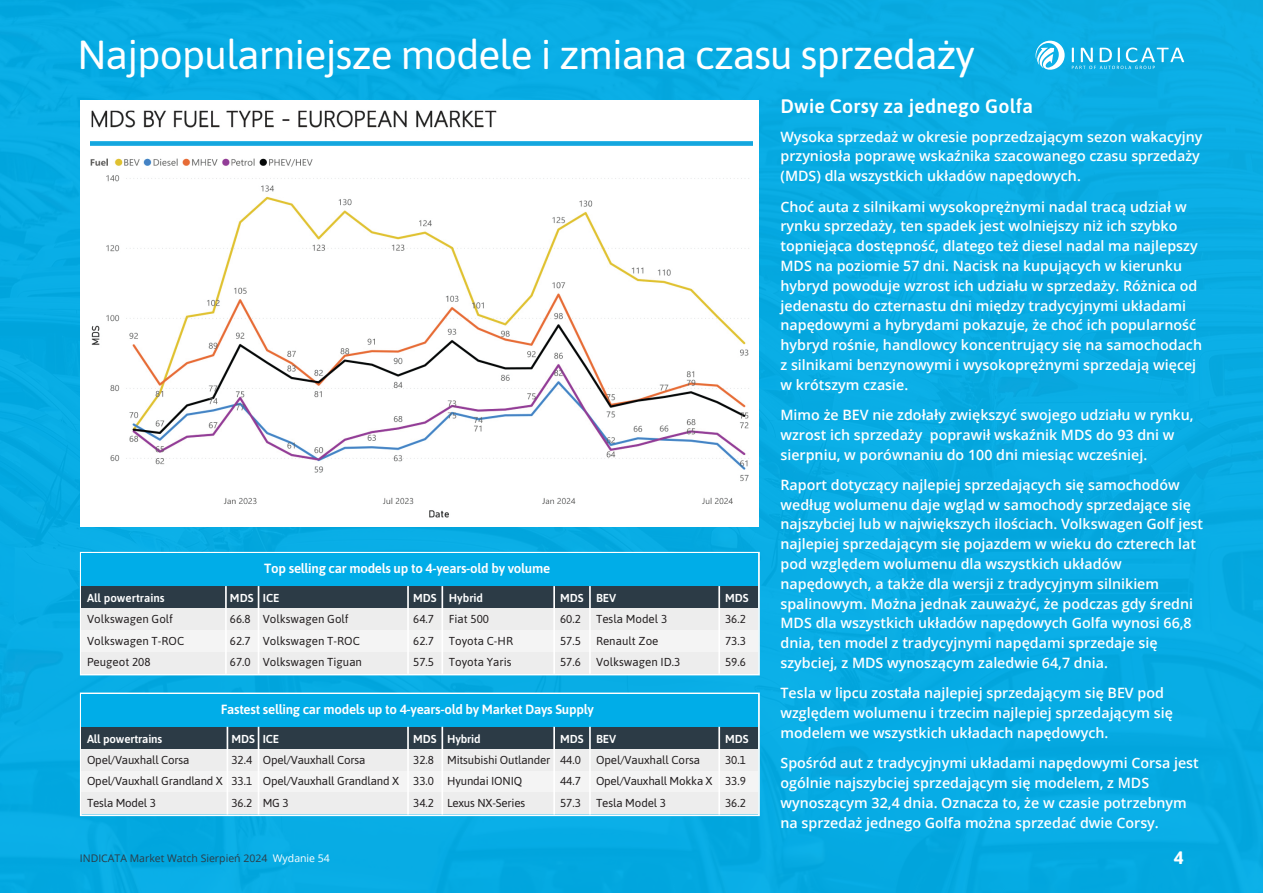
<style>
.page{position:relative;width:1263px;height:893px;background:#09ace4}
.page>*{position:absolute;margin:0;border:0;box-sizing:border-box;transform-origin:0 0}
.t1{font:40.5px "Asap";letter-spacing:-.02em;color:#fff}
.t2{font:600 19.5px "Asap";letter-spacing:.01em;color:#fff}
.t3{font:700 18px "Asap";color:#fff}
.t4{font:600 14.25px/19.8px "Open Sans";color:#fff}
.t5{font:600 13.35px "Asap";letter-spacing:-.02em;color:#fff}
.t6{font:11.55px/21.3px "Asap";letter-spacing:-.01em;color:#231f20}
.t7{font:600 11.55px "Asap";color:#fff}
.t8{font:10.5px "Open Sans";color:#2c3b46}
.s1{color:#fff}
</style>
<div class="page">
<div style="left:80px;top:100px;width:679px;height:427px;background:#fff"></div>
<svg style="left:1035px;top:41px;width:30px;height:29px"></svg>
<svg style="left:1072px;top:48px;width:112px;height:21px"></svg>
<img style="left:91px;top:110px;width:661px;height:407px">
<svg style="left:80px;top:552px;width:680px;height:123px;fill:#fff"></svg>
<div style="left:82px;top:554px;width:676px;height:32px;background:#00ade8"></div>
<div style="left:82px;top:586px;width:676px;height:22px;background:#2c3b46"></div>
<div style="left:82px;top:608px;width:676px;height:22px;background:#ededed"></div>
<div style="left:82px;top:630px;width:676px;height:22px;background:#f4f4f4"></div>
<div style="left:82px;top:652px;width:676px;height:22px;background:#ededed"></div>
<hr style="left:441px;top:586px;width:2px;height:88px;background:#fff">
<hr style="left:407px;top:586px;width:2px;height:88px;background:#fff">
<hr style="left:589px;top:586px;width:2px;height:88px;background:#fff">
<hr style="left:553px;top:586px;width:2px;height:88px;background:#fff">
<hr style="left:718px;top:586px;width:2px;height:88px;background:#fff">
<hr style="left:258px;top:586px;width:1px;height:88px;background:#fff">
<hr style="left:225px;top:586px;width:2px;height:88px;background:#fff">
<svg style="left:80px;top:693px;width:680px;height:123px;background:#daf1f9"></svg>
<div style="left:82px;top:694px;width:676px;height:33px;background:#00ade8"></div>
<div style="left:82px;top:727px;width:676px;height:22px;background:#2c3b46"></div>
<div style="left:82px;top:749px;width:676px;height:22px;background:#ededed"></div>
<div style="left:82px;top:771px;width:676px;height:21px;background:#f4f4f4"></div>
<div style="left:82px;top:792px;width:676px;height:22px;background:#ededed"></div>
<hr style="left:441px;top:727px;width:2px;height:87px;background:#fff">
<hr style="left:407px;top:727px;width:2px;height:87px;background:#fff">
<hr style="left:589px;top:727px;width:2px;height:87px;background:#fff">
<hr style="left:553px;top:727px;width:2px;height:87px;background:#fff">
<hr style="left:718px;top:727px;width:2px;height:87px;background:#fff">
<hr style="left:258px;top:727px;width:1px;height:87px;background:#fff">
<hr style="left:227px;top:727px;width:1px;height:87px;background:#fff">
<h1 class="t1" style="left:78px;top:26px;width:899px">Najpopularniejsze modele i zmiana czasu sprzedaży</h1>
<p class="t7" style="left:87px;top:590px;width:79px">All powertrains</p>
<p class="t6" style="left:87px;top:608px;width:99px">Volkswagen Golf<br>Volkswagen T-ROC<br>Peugeot 208</p>
<p class="t7" style="left:230px;top:590px;width:25px">MDS</p>
<p class="t6" style="left:230px;top:608px;width:22px;text-align:justify">66.8<br>62.7<br>67.0</p>
<p class="t5" style="left:264px;top:559px;width:288px">Top selling car models up to 4-years-old by volume</p>
<p class="t7" style="left:263px;top:590px;width:18px">ICE</p>
<p class="t6" style="left:263px;top:608px;width:101px">Volkswagen Golf<br>Volkswagen T-ROC<br>Volkswagen Tiguan</p>
<p class="t7" style="left:413px;top:590px;width:25px">MDS</p>
<p class="t6" style="left:413px;top:608px;width:22px;text-align:justify">64.7<br>62.7<br>57.5</p>
<p class="t7" style="left:449px;top:590px;width:36px">Hybrid</p>
<p class="t6" style="left:449px;top:608px;width:66px">Fiat 500<br>Toyota C-HR<br>Toyota Yaris</p>
<p class="t7" style="left:560px;top:590px;width:25px">MDS</p>
<p class="t6" style="left:560px;top:608px;width:22px;text-align:justify">60.2<br>57.5<br>57.6</p>
<p class="t7" style="left:596px;top:590px;width:22px">BEV</p>
<p class="t6" style="left:596px;top:608px;width:86px">Tesla Model 3<br>Renault Zoe<br>Volkswagen ID.3</p>
<p class="t7" style="left:725px;top:590px;width:25px">MDS</p>
<p class="t6" style="left:725px;top:608px;width:22px;text-align:justify">36.2<br>73.3<br>59.6</p>
<p class="t5" style="left:221px;top:700px;width:375px">Fastest selling car models up to 4-years-old by Market Days Supply</p>
<p class="t7" style="left:87px;top:731px;width:77px">All powertrains</p>
<p class="t6" style="left:87px;top:749px;width:137px">Opel/Vauxhall Corsa<br>Opel/Vauxhall Grandland X<br>Tesla Model 3</p>
<p class="t7" style="left:231px;top:731px;width:25px">MDS</p>
<p class="t6" style="left:231px;top:749px;width:22px;text-align:justify">32.4<br>33.1<br>36.2</p>
<p class="t7" style="left:263px;top:731px;width:18px">ICE</p>
<p class="t6" style="left:263px;top:749px;width:138px">Opel/Vauxhall Corsa<br>Opel/Vauxhall Grandland X<br>MG 3</p>
<p class="t7" style="left:413px;top:731px;width:25px">MDS</p>
<p class="t6" style="left:413px;top:749px;width:22px;text-align:justify">32.8<br>33.0<br>34.2</p>
<p class="t7" style="left:447px;top:731px;width:35px">Hybrid</p>
<p class="t6" style="left:447px;top:749px;width:105px">Mitsubishi Outlander<br>Hyundai IONIQ<br>Lexus NX-Series</p>
<p class="t7" style="left:560px;top:731px;width:25px">MDS</p>
<p class="t6" style="left:560px;top:749px;width:22px;text-align:justify">44.0<br>44.7<br>57.3</p>
<p class="t7" style="left:596px;top:731px;width:22px">BEV</p>
<p class="t6" style="left:596px;top:749px;width:118px">Opel/Vauxhall Corsa<br>Opel/Vauxhall Mokka X<br>Tesla Model 3</p>
<p class="t7" style="left:725px;top:731px;width:25px">MDS</p>
<p class="t6" style="left:725px;top:749px;width:22px;text-align:justify">30.1<br>33.9<br>36.2</p>
<p class="t8" style="left:80px;top:851px;width:252px">INDICATA Market Watch Sierpień 2024 <span class="s1">Wydanie 54</span></p>
<h2 class="t2" style="left:780px;top:92px;width:254px">Dwie Corsy za jednego Golfa</h2>
<p class="t4" style="left:780px;top:126px;width:423px">Wysoka sprzedaż w okresie poprzedzającym sezon wakacyjny przyniosła poprawę wskaźnika szacowanego czasu sprzedaży (MDS) dla wszystkich układów napędowych.</p>
<p class="t4" style="left:780px;top:196px;width:423px">Choć auta z silnikami wysokoprężnymi nadal tracą udział w rynku sprzedaży, ten spadek jest wolniejszy niż ich szybko topniejąca dostępność, dlatego też diesel nadal ma najlepszy MDS na poziomie 57 dni. Nacisk na kupujących w kierunku hybryd powoduje wzrost ich udziału w sprzedaży. Różnica od jedenastu do czternastu dni między tradycyjnymi układami napędowymi a hybrydami pokazuje, że choć ich popularność hybryd rośnie, handlowcy koncentrujący się na samochodach z silnikami benzynowymi i wysokoprężnymi sprzedają więcej w krótszym czasie.</p>
<p class="t4" style="left:780px;top:405px;width:415px">Mimo że BEV nie zdołały zwiększyć swojego udziału w rynku, wzrost ich sprzedaży poprawił wskaźnik MDS do 93 dni w sierpniu, w porównaniu do 100 dni miesiąc wcześniej.</p>
<p class="t4" style="left:780px;top:474px;width:424px">Raport dotyczący najlepiej sprzedających się samochodów według wolumenu daje wgląd w samochody sprzedające się najszybciej lub w największych ilościach. Volkswagen Golf jest najlepiej sprzedającym się pojazdem w wieku do czterech lat pod względem wolumenu dla wszystkich układów napędowych, a także dla wersji z tradycyjnym silnikiem spalinowym. Można jednak zauważyć, że podczas gdy średni MDS dla wszystkich układów napędowych Golfa wynosi 66,8 dnia, ten model z tradycyjnymi napędami sprzedaje się szybciej, z MDS wynoszącym zaledwie 64,7 dnia.</p>
<p class="t4" style="left:780px;top:683px;width:394px">Tesla w lipcu została najlepiej sprzedającym się BEV pod względem wolumenu i trzecim najlepiej sprzedającym się modelem we wszystkich układach napędowych.</p>
<p class="t4" style="left:780px;top:753px;width:420px">Spośród aut z tradycyjnymi układami napędowymi Corsa jest ogólnie najszybciej sprzedającym się modelem, z MDS wynoszącym 32,4 dnia. Oznacza to, że w czasie potrzebnym na sprzedaż jednego Golfa można sprzedać dwie Corsy.</p>
<p class="t3" style="left:1174px;top:845px;width:11px">4</p>
</div>
